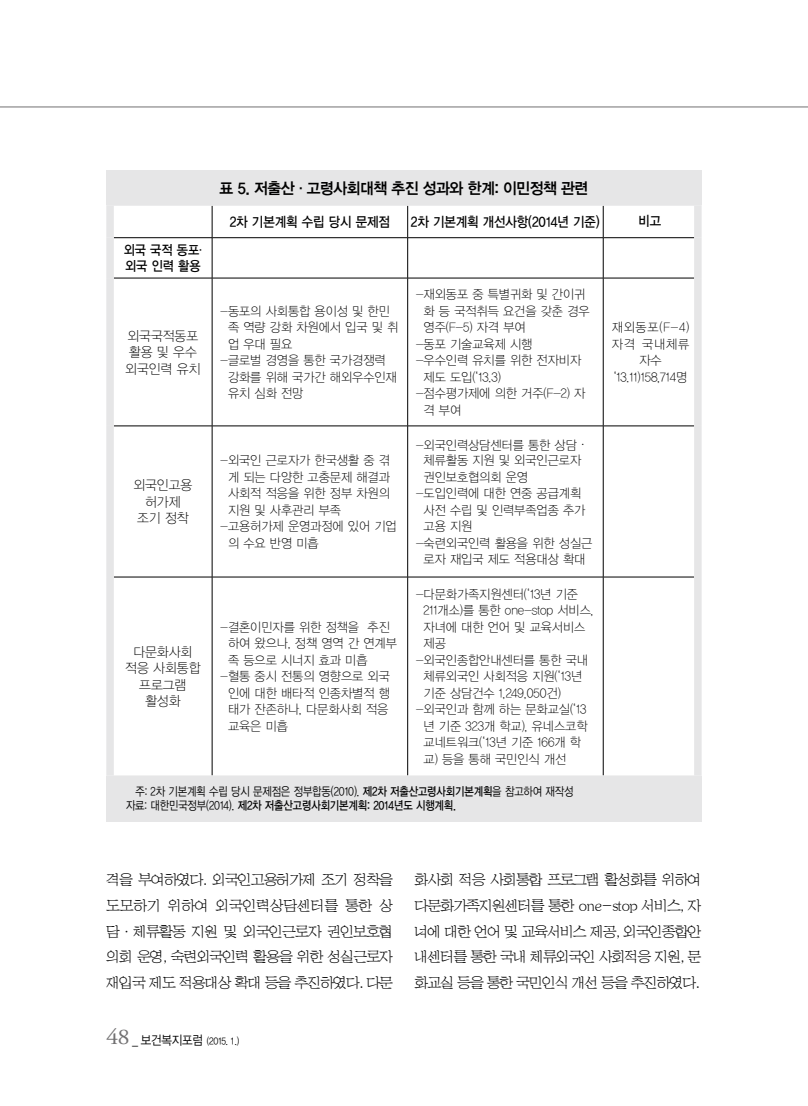
<style>
.page{position:relative;width:808px;height:1106px;background:#fff}
.page>*{position:absolute;margin:0;border:0;box-sizing:border-box;transform-origin:0 0}
.t1{font:15.75px "YDVYGO14";letter-spacing:-.03em;color:#000;scale:.95 1}
.t2{font:15px/26px "HY Sin Mun Myeong Jo Pro";letter-spacing:-.08em;color:#000;text-align:justify}
.t3{font:13.8px "YDVYGO13";letter-spacing:-.005em;color:#000;scale:.9 1}
.t4{font:13.5px/16.5px "YDVYGO11";color:#000;text-align:center;scale:.95 1}
.t5{font:13.5px/16.5px "YDVYGO13";color:#000;scale:.9 1}
.t6{font:12.75px/16.5px "YDVYGO11";color:#000;text-align:center;scale:.95 1}
.t7{font:12px "YDVYGO12";letter-spacing:-.01em;color:#000;scale:.85 1}
.t8{font:12px "YDVYGO13";letter-spacing:-.01em;color:#000;scale:.85 1}
.t9{font:9.75px "YDVYGO12";color:#000;scale:.9 1}
.s1{font-family:"HY Sin Mun Myeong Jo Pro"}
.s2{font-family:"YDVYGO13"}
.s3{font-family:"YDVYGO12"}
.s4{font-family:"Adobe Garamond Pro";font-size:22.5px;color:#727172}
.s5{font-size:12.75px}
</style>
<div class="page">
<hr style="left:0;top:107px;width:808px;height:1px;background:#727172">
<div style="left:106px;top:170px;width:596px;height:34px;background:#e6e6e7"></div>
<hr style="left:212px;top:206px;width:1px;height:31px;background:#000">
<hr style="left:407px;top:206px;width:1px;height:31px;background:#000">
<hr style="left:603px;top:206px;width:1px;height:31px;background:#000">
<hr style="left:114px;top:237px;width:98px;height:1px;background:#000">
<hr style="left:212px;top:237px;width:196px;height:1px;background:#000">
<hr style="left:212px;top:238px;width:1px;height:40px;background:#000">
<hr style="left:408px;top:237px;width:195px;height:1px;background:#000">
<hr style="left:407px;top:238px;width:1px;height:40px;background:#000">
<hr style="left:603px;top:237px;width:91px;height:1px;background:#000">
<hr style="left:603px;top:238px;width:1px;height:40px;background:#000">
<hr style="left:114px;top:278px;width:98px;height:1px;background:#000">
<hr style="left:212px;top:278px;width:196px;height:1px;background:#000">
<hr style="left:212px;top:278px;width:1px;height:147px;background:#000">
<hr style="left:408px;top:278px;width:195px;height:1px;background:#000">
<hr style="left:407px;top:278px;width:1px;height:147px;background:#000">
<hr style="left:603px;top:278px;width:91px;height:1px;background:#000">
<hr style="left:603px;top:278px;width:1px;height:147px;background:#000">
<hr style="left:114px;top:425px;width:98px;height:1px;background:#000">
<hr style="left:212px;top:425px;width:196px;height:1px;background:#000">
<hr style="left:212px;top:426px;width:1px;height:151px;background:#000">
<hr style="left:408px;top:425px;width:195px;height:1px;background:#000">
<hr style="left:407px;top:426px;width:1px;height:151px;background:#000">
<hr style="left:603px;top:425px;width:91px;height:1px;background:#000">
<hr style="left:603px;top:426px;width:1px;height:151px;background:#000">
<hr style="left:114px;top:577px;width:98px;height:1px;background:#000">
<hr style="left:212px;top:577px;width:196px;height:1px;background:#000">
<hr style="left:212px;top:577px;width:1px;height:198px;background:#000">
<hr style="left:408px;top:577px;width:195px;height:1px;background:#000">
<hr style="left:407px;top:577px;width:1px;height:198px;background:#000">
<hr style="left:603px;top:577px;width:91px;height:1px;background:#000">
<hr style="left:603px;top:577px;width:1px;height:198px;background:#000">
<div style="left:106px;top:198px;width:106px;height:8px;background:#e6e6e7"></div>
<div style="left:106px;top:206px;width:8px;height:32px;background:#e6e6e7"></div>
<div style="left:212px;top:198px;width:196px;height:8px;background:#e6e6e7"></div>
<div style="left:408px;top:198px;width:195px;height:8px;background:#e6e6e7"></div>
<div style="left:603px;top:198px;width:99px;height:8px;background:#e6e6e7"></div>
<div style="left:694px;top:206px;width:8px;height:32px;background:#e6e6e7"></div>
<div style="left:106px;top:238px;width:8px;height:40px;background:#e6e6e7"></div>
<div style="left:694px;top:238px;width:8px;height:40px;background:#e6e6e7"></div>
<div style="left:106px;top:278px;width:8px;height:148px;background:#e6e6e7"></div>
<div style="left:694px;top:278px;width:8px;height:148px;background:#e6e6e7"></div>
<div style="left:106px;top:426px;width:8px;height:151px;background:#e6e6e7"></div>
<div style="left:694px;top:426px;width:8px;height:151px;background:#e6e6e7"></div>
<div style="left:106px;top:577px;width:8px;height:198px;background:#e6e6e7"></div>
<div style="left:694px;top:577px;width:8px;height:198px;background:#e6e6e7"></div>
<div style="left:106px;top:775px;width:106px;height:8px;background:#f1f1f1"></div>
<div style="left:212px;top:775px;width:196px;height:8px;background:#f1f1f1"></div>
<div style="left:408px;top:775px;width:195px;height:8px;background:#f1f1f1"></div>
<div style="left:603px;top:775px;width:99px;height:8px;background:#f1f1f1"></div>
<div style="left:106px;top:776px;width:596px;height:45px;background:#e6e6e7"></div>
<p class="t5" style="left:124px;top:241px;width:89px">외국 국적 동포· 외국 인력 활용</p>
<p class="t4" style="left:125px;top:327px;width:81px;text-align:left">외국국적동포 활용 및 우수 외국인력 유치</p>
<p class="t4" style="left:133px;top:477px;width:64px">외국인고용 허가제 조기 정착</p>
<p class="t1" style="left:220px;top:179px;width:390px">표 5. 저출산 · 고령사회대책 추진 성과와 한계: 이민정책 관련</p>
<p class="t3" style="left:230px;top:214px;width:179px">2차 기본계획 수립 당시 문제점</p>
<p class="t3" style="left:411px;top:214px;width:211px">2차 기본계획 개선사항(2014년 기준)</p>
<p class="t3" style="left:638px;top:213px;width:27px">비고</p>
<p class="t6" style="left:221px;top:302px;width:180px">-동포의 사회통합 용이성 및 한민</p>
<p class="t6" style="left:228px;top:319px;width:181px">족 역량 강화 차원에서 입국 및 취</p>
<p class="t6" style="left:228px;top:335px;width:69px">업 우대 필요</p>
<p class="t6" style="left:221px;top:352px;width:175px">-글로벌 경영을 통한 국가경쟁력</p>
<p class="t6" style="left:228px;top:368px;width:179px">강화를 위해 국가간 해외우수인재</p>
<p class="t6" style="left:228px;top:385px;width:81px">유치 심화 전망</p>
<p class="t6" style="left:221px;top:452px;width:180px">-외국인 근로자가 한국생활 중 겪</p>
<p class="t6" style="left:228px;top:468px;width:172px">게 되는 다양한 고충문제 해결과</p>
<p class="t6" style="left:228px;top:485px;width:172px">사회적 적응을 위한 정부 차원의</p>
<p class="t6" style="left:228px;top:501px;width:120px">지원 및 사후관리 부족</p>
<p class="t6" style="left:221px;top:518px;width:187px">-고용허가제 운영과정에 있어 기업</p>
<p class="t6" style="left:228px;top:534px;width:97px">의 수요 반영 미흡</p>
<p class="t6" style="left:416px;top:286px;width:180px">-재외동포 중 특별귀화 및 간이귀</p>
<p class="t6" style="left:424px;top:302px;width:176px">화 등 국적취득 요건을 갖춘 경우</p>
<p class="t6" style="left:424px;top:319px;width:109px">영주(F-5) 자격 부여</p>
<p class="t6" style="left:416px;top:335px;width:124px">-동포 기술교육제 시행</p>
<p class="t6" style="left:416px;top:352px;width:175px">-우수인력 유치를 위한 전자비자</p>
<p class="t6" style="left:424px;top:368px;width:83px">제도 도입(‘13.3)</p>
<p class="t6" style="left:416px;top:385px;width:180px">-점수평가제에 의한 거주(F-2) 자</p>
<p class="t6" style="left:424px;top:401px;width:41px">격 부여</p>
<p class="t6" style="left:416px;top:436px;width:183px">-외국인력상담센터를 통한 상담<span class="s1">·</span></p>
<p class="t6" style="left:424px;top:452px;width:167px">체류활동 지원 및 외국인근로자</p>
<p class="t6" style="left:424px;top:468px;width:112px">권인보호협의회 운영</p>
<p class="t6" style="left:416px;top:485px;width:175px">-도입인력에 대한 연중 공급계획</p>
<p class="t6" style="left:424px;top:501px;width:172px">사전 수립 및 인력부족업종 추가</p>
<p class="t6" style="left:424px;top:518px;width:53px">고용 지원</p>
<p class="t6" style="left:416px;top:534px;width:187px">-숙련외국인력 활용을 위한 성실근</p>
<p class="t6" style="left:424px;top:551px;width:172px">로자 재입국 제도 적용대상 확대</p>
<p class="t6" style="left:612px;top:319px;width:83px">재외동포(F-4) 자격 국내체류 자수 ‘13.11)158,714명</p>
<p class="t6" style="left:416px;top:585px;width:172px">-다문화가족지원센터(‘13년 기준</p>
<p class="t6" style="left:424px;top:602px;width:180px">211개소)를 통한 one-stop 서비스,</p>
<p class="t6" style="left:424px;top:618px;width:172px">자녀에 대한 언어 및 교육서비스</p>
<p class="t6" style="left:424px;top:635px;width:25px">제공</p>
<p class="t6" style="left:416px;top:651px;width:182px">-외국인종합안내센터를 통한 국내</p>
<p class="t6" style="left:424px;top:668px;width:168px">체류외국인 사회적응 지원(‘13년</p>
<p class="t6" style="left:424px;top:684px;width:146px">기준 상담건수 1,249,050건)</p>
<p class="t6" style="left:416px;top:701px;width:181px">-외국인과 함께 하는 문화교실(‘13</p>
<p class="t6" style="left:424px;top:717px;width:174px">년 기준 323개 학교), 유네스코학</p>
<p class="t6" style="left:424px;top:734px;width:167px">교네트워크(‘13년 기준 166개 학</p>
<p class="t6" style="left:424px;top:750px;width:152px">교) 등을 통해 국민인식 개선</p>
<p class="t7" style="left:135px;top:784px;width:517px">주: 2차 기본계획 수립 당시 문제점은 정부합동(2010). <span class="s2">제2차 저출산고령사회기본계획</span>을 참고하여 재작성</p>
<p class="t8" style="left:126px;top:798px;width:390px"><span class="s3">자료: 대한민국정부(2014).</span> 제2차 저출산고령사회기본계획: 2014년도 시행계획.</p>
<p class="t6" style="left:221px;top:618px;width:180px">-결혼이민자를 위한 정책을 추진</p>
<p class="t6" style="left:228px;top:635px;width:179px">하여 왔으나, 정책 영역 간 연계부</p>
<p class="t6" style="left:228px;top:651px;width:148px">족 등으로 시너지 효과 미흡</p>
<p class="t6" style="left:221px;top:668px;width:180px">-혈통 중시 전통의 영향으로 외국</p>
<p class="t6" style="left:228px;top:684px;width:172px">인에 대한 배타적 인종차별적 행</p>
<p class="t6" style="left:228px;top:701px;width:170px">태가 잔존하나, 다문화사회 적응</p>
<p class="t6" style="left:228px;top:717px;width:65px">교육은 미흡</p>
<p class="t4" style="left:125px;top:643px;width:81px">다문화사회 적응 사회통합 프로그램 활성화</p>
<p class="t2" style="left:106px;top:866px;width:289px">격을 부여하였다. 외국인고용허가제 조기 정착을 도모하기 위하여 외국인력상담센터를 통한 상 담·체류활동 지원 및 외국인근로자 권인보호협 의회 운영, 숙련외국인력 활용을 위한 성실근로자 재입국 제도 적용대상 확대 등을 추진하였다. 다문</p>
<p class="t2" style="left:415px;top:866px;width:289px">화사회 적응 사회통합 프로그램 활성화를 위하여 다문화가족지원센터를 통한 one-stop 서비스, 자 녀에 대한 언어 및 교육서비스 제공, 외국인종합안 내센터를 통한 국내 체류외국인 사회적응 지원, 문 화교실 등을 통한 국민인식 개선 등을 추진하였다.</p>
<p class="t9" style="left:106px;top:1035px;width:149px"><span class="s4">48</span> <span class="s5">_ 보건복지포럼</span> (2015. 1.)</p>
</div>
